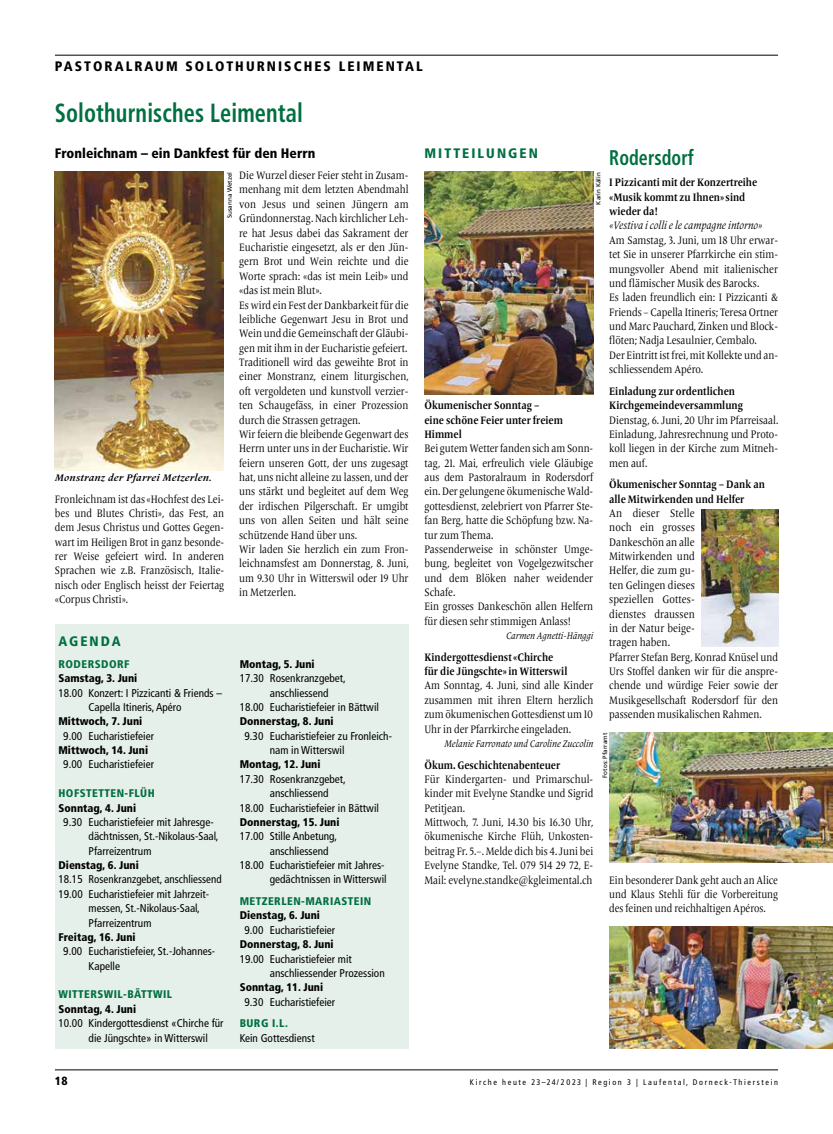
<style>
.page{position:relative;width:833px;height:1134px;background:#fff}
.page>*{position:absolute;margin:0;border:0;box-sizing:border-box;transform-origin:0 0}
.t1{font:700 condensed 26.25px "Frutiger LT Pro";letter-spacing:.005em;color:#006f41;scale:.85 1}
.t2{font:700 condensed 21.25px "Frutiger LT Pro";letter-spacing:.005em;color:#006f41;scale:.85 1}
.t3{font:900 condensed 13.75px "Frutiger LT Pro";letter-spacing:.15em;color:#000}
.t4{font:900 condensed 13.75px "Frutiger LT Pro";color:#000}
.t5{font:900 condensed 13.75px "Frutiger LT Pro";letter-spacing:.15em;color:#006f41}
.t6{font:900 condensed 11.88px "Frutiger LT Pro";color:#000}
.t7{font:11.38px/14.4px "Frutiger Serif LT Pro";letter-spacing:.005em;color:#000;text-align:justify;scale:.85 1}
.t8{font:11.25px/14.4px "Frutiger Serif LT Pro";color:#000;text-align:justify;scale:.85 1}
.t9{font:condensed 11.25px/14.4px "Frutiger LT Pro";color:#000}
.t10{font:700 11.25px/14.4px "Frutiger Serif LT Pro";color:#000;scale:.85 1}
.t11{font:11.25px/14.4px "Frutiger Serif LT Pro";color:#000;text-align:justify;scale:.84 1}
.t12{font:italic 11.25px "Frutiger Serif LT Pro";color:#000;scale:.85 1}
.t13{font:900 condensed 11.12px "Frutiger LT Pro";color:#000}
.t14{font:900 condensed 11.12px "Frutiger LT Pro";letter-spacing:.04em;color:#006f41}
.t15{font:italic 10px "Frutiger Serif LT Pro";color:#000;scale:.85 1}
.t16{font:italic 700 10px "Frutiger Serif LT Pro";letter-spacing:.025em;color:#000}
.t17{font:condensed 8.12px "Frutiger LT Pro";letter-spacing:.2em;color:#000}
.t18{font:6.25px "Frutiger LT Pro";color:#000}
</style>
<div class="page">
<hr style="left:55px;top:1070px;width:723px;height:1px;background:#000">
<hr style="left:55px;top:55px;width:723px;height:1px;background:#000">
<div style="left:55px;top:625px;width:353px;height:424px;background:#e6f0ea"></div>
<img style="left:55px;top:172px;width:169px;height:298px">
<img style="left:424px;top:172px;width:169px;height:223px">
<img style="left:702px;top:509px;width:76px;height:137px">
<img style="left:609px;top:927px;width:224px;height:122px">
<img style="left:609px;top:733px;width:224px;height:130px">
<p class="t3" style="left:55px;top:58px;width:369px">PASTORALRAUM SOLOTHURNISCHES LEIMENTAL</p>
<h1 class="t1" style="left:55px;top:97px;width:293px">Solothurnisches Leimental</h1>
<p class="t4" style="left:55px;top:144px;width:262px">Fronleichnam – ein Dankfest für den Herrn</p>
<p class="t5" style="left:424px;top:144px;width:115px">MITTEILUNGEN</p>
<h2 class="t2" style="left:609px;top:145px;width:101px">Rodersdorf</h2>
<p class="t10" style="left:609px;top:175px;width:176px">I Pizzicanti mit der Konzertreihe «Musik kommt zu Ihnen» sind wieder da!</p>
<p class="t12" style="left:609px;top:219px;width:182px">«Vestiva i colli e le campagne intorno»</p>
<p class="t8" style="left:609px;top:233px;width:200px;text-align:left">Am Samstag, 3. Juni, um 18 Uhr erwar&shy;tet Sie in unserer Pfarrkirche ein stim&shy;mungsvoller Abend mit italienischer und flämischer Musik des Barocks.<br>Es laden freundlich ein: I Pizzicanti &amp; Friends – Capella Itineris; Teresa Ortner und Marc Pauchard, Zinken und Block&shy;flöten; Nadja Lesaulnier, Cembalo.<br>Der Eintritt ist frei, mit Kollekte und an&shy;schliessendem Apéro.</p>
<p class="t10" style="left:609px;top:384px;width:159px">Einladung zur ordentlichen<br>Kirchgemeindeversammlung</p>
<p class="t8" style="left:609px;top:413px;width:200px">Dienstag, 6. Juni, 20 Uhr im Pfarreisaal.<br>Einladung, Jahresrechnung und Proto&shy;koll liegen in der Kirche zum Mitneh&shy;men auf.</p>
<p class="t10" style="left:609px;top:477px;width:185px">Ökumenischer Sonntag – Dank an alle Mitwirkenden und Helfer</p>
<p class="t7" style="left:609px;top:506px;width:102px">An dieser Stelle noch ein grosses Dankeschön an alle Mitwirkenden und Helfer, die zum gu&shy;ten Gelingen dieses speziellen Gottes&shy;dienstes draussen in der Natur beige&shy;tragen haben.</p>
<p class="t8" style="left:609px;top:650px;width:200px">Pfarrer Stefan Berg, Konrad Knüsel und Urs Stoffel danken wir für die anspre&shy;chende und würdige Feier sowie der Musikgesellschaft Rodersdorf für den passenden musikalischen Rahmen.</p>
<p class="t8" style="left:239px;top:168px;width:201px;text-align:left">Die Wurzel dieser Feier steht in Zusam&shy;menhang mit dem letzten Abendmahl von Jesus und seinen Jüngern am Gründonnerstag. Nach kirchlicher Leh&shy;re hat Jesus dabei das Sakrament der Eucharistie eingesetzt, als er den Jün&shy;gern Brot und Wein reichte und die Worte sprach: «das ist mein Leib» und «das ist mein Blut».<br>Es wird ein Fest der Dankbarkeit für die leibliche Gegenwart Jesu in Brot und Wein und die Gemeinschaft der Gläubi&shy;gen mit ihm in der Eucharistie gefeiert.<br>Traditionell wird das geweihte Brot in einer Monstranz, einem liturgischen, oft vergoldeten und kunstvoll verzier&shy;ten Schaugefäss, in einer Prozession durch die Strassen getragen.<br>Wir feiern die bleibende Gegenwart des Herrn unter uns in der Eucharistie. Wir feiern unseren Gott, der uns zugesagt hat, uns nicht alleine zu lassen, und der uns stärkt und begleitet auf dem Weg der irdischen Pilgerschaft. Er umgibt uns von allen Seiten und hält seine schützende Hand über uns.<br>Wir laden Sie herzlich ein zum Fron&shy;leichnamsfest am Donnerstag, 8. Juni, um 9.30 Uhr in Witterswil oder 19 Uhr in Metzerlen.</p>
<p class="t18" style="left:226px;top:218px;width:48px;rotate:-90deg">Susanna Wetzel</p>
<p class="t18" style="left:594px;top:205px;width:34px;rotate:-90deg">Karin Kälin</p>
<p class="t10" style="left:424px;top:398px;width:164px">Ökumenischer Sonntag –<br>eine schöne Feier unter freiem<br>Himmel</p>
<p class="t8" style="left:424px;top:441px;width:200px;text-align:left">Bei gutem Wetter fanden sich am Sonn&shy;tag, 21. Mai, erfreulich viele Gläubige aus dem Pastoralraum in Rodersdorf ein. Der gelungene ökumenische Wald&shy;gottesdienst, zelebriert von Pfarrer Ste&shy;fan Berg, hatte die Schöpfung bzw. Na&shy;tur zum Thema.<br>Passenderweise in schönster Umge&shy;bung, begleitet von Vogelgezwitscher und dem Blöken naher weidender Schafe.<br>Ein grosses Dankeschön allen Helfern für diesen sehr stimmigen Anlass!</p>
<p class="t15" style="left:506px;top:630px;width:104px">Carmen Agnetti-Hänggi</p>
<p class="t10" style="left:424px;top:650px;width:170px">Kindergottesdienst «Chirche für die Jüngschte» in Witterswil</p>
<p class="t8" style="left:424px;top:679px;width:200px">Am Sonntag, 4. Juni, sind alle Kinder zusammen mit ihren Eltern herzlich zum ökumenischen Gottesdienst um 10<br>Uhr in der Pfarrkirche eingeladen.</p>
<p class="t15" style="left:444px;top:738px;width:177px">Melanie Farronato und Caroline Zuccolin</p>
<p class="t10" style="left:424px;top:758px;width:161px">Ökum. Geschichtenabenteuer</p>
<p class="t8" style="left:424px;top:772px;width:200px;text-align:left">Für Kindergarten- und Primarschul&shy;kinder mit Evelyne Standke und Sigrid Petitjean.<br>Mittwoch, 7. Juni, 14.30 bis 16.30 Uhr, ökumenische Kirche Flüh, Unkosten&shy;beitrag Fr. 5.–. Melde dich bis 4. Juni bei Evelyne Standke, Tel. 079 514 29 72, E-Mail: evelyne.standke@kgleimental.ch</p>
<p class="t16" style="left:55px;top:471px;width:158px">Monstranz der Pfarrei Metzerlen.</p>
<p class="t8" style="left:55px;top:492px;width:201px">Fronleichnam ist das «Hochfest des Lei&shy;bes und Blutes Christi», das Fest, an dem Jesus Christus und Gottes Gegen&shy;wart im Heiligen Brot in ganz besonde&shy;rer Weise gefeiert wird. In anderen Sprachen wie z.B. Französisch, Italie&shy;nisch oder Englisch heisst der Feiertag «Corpus Christi».</p>
<p class="t5" style="left:58px;top:633px;width:64px">AGENDA</p>
<p class="t14" style="left:58px;top:657px;width:72px">RODERSDORF</p>
<p class="t13" style="left:58px;top:672px;width:80px">Samstag, 3. Juni</p>
<p class="t9" style="left:89px;top:685px;width:135px;text-indent:-30px">18.00 Konzert: I Pizzicanti &amp; Friends –<br>Capella Itineris, Apéro</p>
<p class="t13" style="left:58px;top:715px;width:85px">Mittwoch, 7. Juni</p>
<p class="t9" style="left:63px;top:729px;width:92px">9.00 Eucharistiefeier</p>
<p class="t13" style="left:58px;top:743px;width:91px">Mittwoch, 14. Juni</p>
<p class="t9" style="left:63px;top:757px;width:92px">9.00 Eucharistiefeier</p>
<p class="t14" style="left:58px;top:787px;width:98px">HOFSTETTEN-FLÜH</p>
<p class="t13" style="left:58px;top:801px;width:79px">Sonntag, 4. Juni</p>
<p class="t9" style="left:89px;top:815px;width:131px;text-indent:-25px">9.30 Eucharistiefeier mit Jahresge&shy;dächtnissen, St.-Nikolaus-Saal,<br>Pfarreizentrum</p>
<p class="t13" style="left:58px;top:858px;width:82px">Dienstag, 6. Juni</p>
<p class="t9" style="left:58px;top:872px;width:165px">18.15 Rosenkranzgebet, anschliessend</p>
<p class="t9" style="left:58px;top:887px;width:152px">19.00 Eucharistiefeier mit Jahrzeit-</p>
<p class="t9" style="left:89px;top:901px;width:113px">messen, St.-Nikolaus-Saal,</p>
<p class="t9" style="left:89px;top:915px;width:64px">Pfarreizentrum</p>
<p class="t13" style="left:58px;top:930px;width:79px">Freitag, 16. Juni</p>
<p class="t9" style="left:89px;top:944px;width:128px;text-indent:-25px">9.00 Eucharistiefeier, St.-Johannes-<br>Kapelle</p>
<p class="t14" style="left:58px;top:988px;width:115px">WITTERSWIL-BÄTTWIL</p>
<p class="t13" style="left:58px;top:1002px;width:79px">Sonntag, 4. Juni</p>
<p class="t9" style="left:89px;top:1016px;width:136px;text-indent:-30px">10.00 Kindergottesdienst «Chirche für die Jüngschte» in Witterswil</p>
<p class="t13" style="left:240px;top:657px;width:76px">Montag, 5. Juni</p>
<p class="t9" style="left:240px;top:671px;width:108px">17.30 Rosenkranzgebet,</p>
<p class="t9" style="left:270px;top:685px;width:60px">anschliessend</p>
<p class="t9" style="left:240px;top:700px;width:141px">18.00 Eucharistiefeier in Bättwil</p>
<p class="t13" style="left:240px;top:715px;width:96px">Donnerstag, 8. Juni</p>
<p class="t9" style="left:270px;top:729px;width:124px;text-indent:-25px">9.30 Eucharistiefeier zu Fronleich&shy;nam in Witterswil</p>
<p class="t13" style="left:240px;top:758px;width:82px">Montag, 12. Juni</p>
<p class="t9" style="left:240px;top:772px;width:108px">17.30 Rosenkranzgebet,</p>
<p class="t9" style="left:270px;top:786px;width:60px">anschliessend</p>
<p class="t9" style="left:240px;top:800px;width:141px">18.00 Eucharistiefeier in Bättwil</p>
<p class="t13" style="left:240px;top:815px;width:101px">Donnerstag, 15. Juni</p>
<p class="t9" style="left:240px;top:829px;width:99px">17.00 Stille Anbetung,</p>
<p class="t9" style="left:270px;top:844px;width:60px">anschliessend</p>
<p class="t9" style="left:240px;top:858px;width:145px">18.00 Eucharistiefeier mit Jahres-</p>
<p class="t9" style="left:270px;top:872px;width:118px">gedächtnissen in Witterswil</p>
<p class="t14" style="left:240px;top:894px;width:133px">METZERLEN-MARIASTEIN</p>
<p class="t13" style="left:240px;top:909px;width:82px">Dienstag, 6. Juni</p>
<p class="t9" style="left:244px;top:923px;width:92px">9.00 Eucharistiefeier</p>
<p class="t13" style="left:240px;top:937px;width:96px">Donnerstag, 8. Juni</p>
<p class="t9" style="left:270px;top:951px;width:116px;text-indent:-30px">19.00 Eucharistiefeier mit anschliessender Prozession</p>
<p class="t13" style="left:240px;top:981px;width:85px">Sonntag, 11. Juni</p>
<p class="t9" style="left:244px;top:995px;width:92px">9.30 Eucharistiefeier</p>
<p class="t14" style="left:240px;top:1017px;width:50px">BURG I.L.</p>
<p class="t9" style="left:240px;top:1030px;width:76px">Kein Gottesdienst</p>
<p class="t18" style="left:601px;top:778px;width:46px;rotate:-90deg">Fotos: Pfarramt</p>
<p class="t11" style="left:609px;top:873px;width:202px">Ein besonderer Dank geht auch an Alice und Klaus Stehli für die Vorbereitung des feinen und reichhaltigen Apéros.</p>
<p class="t6" style="left:55px;top:1074px;width:14px">18</p>
<p class="t17" style="left:470px;top:1077px;width:310px">Kirche heute 23–24/2023 | Region 3 | Laufental, Dorneck-Thierstein</p>
</div>
